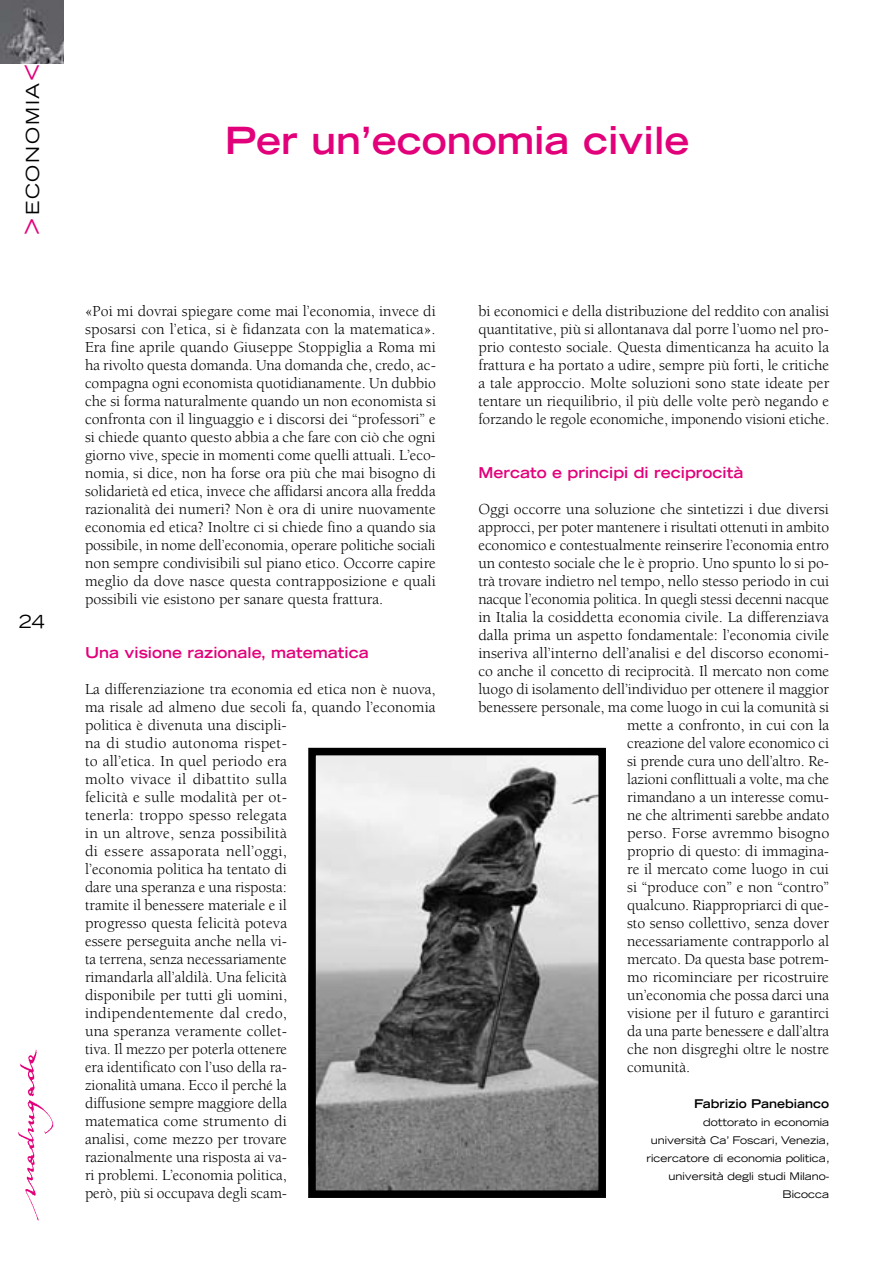
<style>
.page{position:relative;width:893px;height:1263px;background:#fff}
.page>*{position:absolute;margin:0;border:0;box-sizing:border-box;transform-origin:0 0}
.t1{font:700 expanded 37.5px "Trade Gothic LH";color:#e2007a}
.t2{font:expanded 18px "Trade Gothic LH";color:#000}
.t3{font:15.75px/18px "Berkeley";letter-spacing:-.005em;color:#000;text-align:justify}
.t4{font:700 expanded 15px "Trade Gothic LH";color:#e2007a}
.t5{font:700 expanded 12px "Trade Gothic LH";color:#000}
.t6{font:expanded 10.5px/18px "Trade Gothic LH";color:#000;text-align:right}
.s1{font-size:28.5px;color:#e2007a}
</style>
<div class="page">
<img style="left:18px;top:1049px;width:36px;height:172px">
<img style="left:0;top:0;width:64px;height:64px">
<img style="left:317px;top:757px;width:280px;height:432px">
<div style="left:308px;top:748px;width:298px;height:450px;border:8px solid #000"></div>
<p class="t2" style="left:21px;top:235px;width:173px;rotate:-90deg"><span class="s1">&gt;</span>economia<span class="s1">&lt;</span></p>
<p class="t2" style="left:19px;top:610px;width:27px">24</p>
<h1 class="t1" style="left:225px;top:116px;width:466px">Per un’economia civile</h1>
<p class="t3" style="left:85px;top:302px;width:353px">«Poi mi dovrai spiegare come mai l’economia, invece di sposarsi con l’etica, si è fidanzata con la matematica».<br>Era fine aprile quando Giuseppe Stoppiglia a Roma mi ha rivolto questa domanda. Una domanda che, credo, ac&shy;compagna ogni economista quotidianamente. Un dubbio che si forma naturalmente quando un non economista si confronta con il linguaggio e i discorsi dei “professori” e si chiede quanto questo abbia a che fare con ciò che ogni giorno vive, specie in momenti come quelli attuali. L’eco&shy;nomia, si dice, non ha forse ora più che mai bisogno di solidarietà ed etica, invece che affidarsi ancora alla fredda razionalità dei numeri? Non è ora di unire nuovamente economia ed etica? Inoltre ci si chiede fino a quando sia possibile, in nome dell’economia, operare politiche sociali non sempre condivisibili sul piano etico. Occorre capire meglio da dove nasce questa contrapposizione e quali possibili vie esistono per sanare questa frattura.</p>
<p class="t4" style="left:85px;top:643px;width:285px">U na visione razionale, matematica</p>
<p class="t3" style="left:85px;top:680px;width:352px;text-align:left">La differenziazione tra economia ed etica non è nuova, ma risale ad almeno due secoli fa, quando l’economia politica è divenuta una discipli-<br>na di studio autonoma rispet-<br>to all’etica. In quel periodo era<br>molto vivace il dibattito sulla<br>felicità e sulle modalità per ot-<br>tenerla: troppo spesso relegata<br>in un altrove, senza possibilità<br>di essere assaporata nell’oggi,<br>l’economia politica ha tentato di<br>dare una speranza e una risposta:<br>tramite il benessere materiale e il<br>progresso questa felicità poteva<br>essere perseguita anche nella vi-<br>ta terrena, senza necessariamente<br>rimandarla all’aldilà. Una felicità<br>disponibile per tutti gli uomini,<br>indipendentemente dal credo,<br>una speranza veramente collet-<br>tiva. Il mezzo per poterla ottenere<br>era identificato con l’uso della ra-<br>zionalità umana. Ecco il perché la<br>diffusione sempre maggiore della<br>matematica come strumento di<br>analisi, come mezzo per trovare<br>razionalmente una risposta ai va-<br>ri problemi. L’economia politica,<br>però, più si occupava degli scam-</p>
<p class="t3" style="left:478px;top:302px;width:352px">bi economici e della distribuzione del reddito con analisi quantitative, più si allontanava dal porre l’uomo nel pro&shy;prio contesto sociale. Questa dimenticanza ha acuito la frattura e ha portato a udire, sempre più forti, le critiche a tale approccio. Molte soluzioni sono state ideate per tentare un riequilibrio, il più delle volte però negando e forzando le regole economiche, imponendo visioni etiche.</p>
<p class="t4" style="left:478px;top:463px;width:266px">Mercato e principi di reciprocità</p>
<p class="t3" style="left:478px;top:500px;width:352px">Oggi occorre una soluzione che sintetizzi i due diversi</p>
<p class="t3" style="left:478px;top:518px;width:352px">approcci, per poter mantenere i risultati ottenuti in ambito</p>
<p class="t3" style="left:478px;top:536px;width:352px">economico e contestualmente reinserire l’economia entro</p>
<p class="t3" style="left:478px;top:554px;width:352px">un contesto sociale che le è proprio. Uno spunto lo si po-</p>
<p class="t3" style="left:478px;top:572px;width:352px">trà trovare indietro nel tempo, nello stesso periodo in cui</p>
<p class="t3" style="left:478px;top:590px;width:352px">nacque l’economia politica. In quegli stessi decenni nacque</p>
<p class="t3" style="left:478px;top:608px;width:352px">in Italia la cosiddetta economia civile. La differenziava</p>
<p class="t3" style="left:478px;top:626px;width:352px">dalla prima un aspetto fondamentale: l’economia civile</p>
<p class="t3" style="left:478px;top:644px;width:352px">inseriva all’interno dell’analisi e del discorso economi-</p>
<p class="t3" style="left:478px;top:662px;width:352px">co anche il concetto di reciprocità. Il mercato non come</p>
<p class="t3" style="left:478px;top:680px;width:352px">luogo di isolamento dell’individuo per ottenere il maggior</p>
<p class="t3" style="left:478px;top:698px;width:352px">benessere personale, ma come luogo in cui la comunità si</p>
<p class="t3" style="left:627px;top:716px;width:203px">mette a confronto, in cui con la</p>
<p class="t3" style="left:627px;top:734px;width:203px">creazione del valore economico ci</p>
<p class="t3" style="left:627px;top:752px;width:203px">si prende cura uno dell’altro. Re-</p>
<p class="t3" style="left:627px;top:770px;width:203px">lazioni conflittuali a volte, ma che</p>
<p class="t3" style="left:627px;top:788px;width:203px">rimandano a un interesse comu-</p>
<p class="t3" style="left:627px;top:806px;width:203px">ne che altrimenti sarebbe andato</p>
<p class="t3" style="left:627px;top:824px;width:204px">perso. Forse avremmo bisogno</p>
<p class="t3" style="left:627px;top:842px;width:203px">proprio di questo: di immagina-</p>
<p class="t3" style="left:627px;top:860px;width:203px">re il mercato come luogo in cui</p>
<p class="t3" style="left:627px;top:878px;width:203px">si “produce con” e non “contro”</p>
<p class="t3" style="left:627px;top:896px;width:203px">qualcuno. Riappropriarci di que-</p>
<p class="t3" style="left:627px;top:914px;width:203px">sto senso collettivo, senza dover</p>
<p class="t3" style="left:627px;top:932px;width:203px">necessariamente contrapporlo al</p>
<p class="t3" style="left:627px;top:950px;width:203px">mercato. Da questa base potrem-</p>
<p class="t3" style="left:627px;top:968px;width:203px">mo ricominciare per ricostruire</p>
<p class="t3" style="left:627px;top:986px;width:203px">un’economia che possa darci una</p>
<p class="t3" style="left:627px;top:1004px;width:204px">visione per il futuro e garantirci</p>
<p class="t3" style="left:627px;top:1022px;width:203px">da una parte benessere e dall’altra</p>
<p class="t3" style="left:627px;top:1040px;width:203px">che non disgreghi oltre le nostre</p>
<p class="t3" style="left:627px;top:1058px;width:64px">comunità.</p>
<p class="t5" style="left:694px;top:1096px;width:136px">Fabrizio Panebianco</p>
<p class="t6" style="left:646px;top:1113px;width:185px">dottorato in economia università Ca’ Foscari, Venezia, ricercatore di economia politica, università degli studi Milano-<br>Bicocca</p>
</div>
